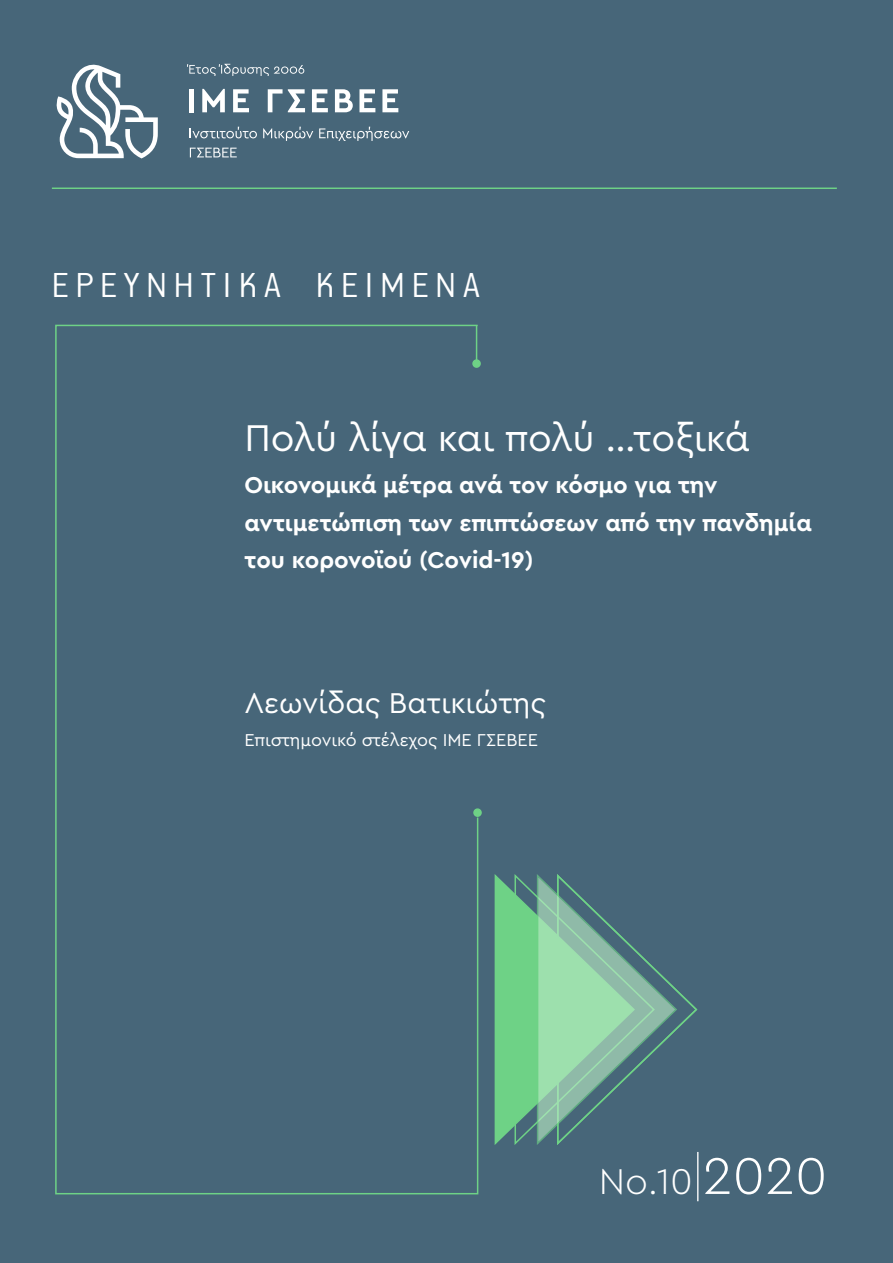
<style>
.page{position:relative;width:893px;height:1263px;background:#476679}
.page>*{position:absolute;margin:0;border:0;box-sizing:border-box;transform-origin:0 0}
.t1{font:39px "Cera Pro";letter-spacing:-.005em;color:#fff}
.t2{font:300 39px "PF Premier Text";letter-spacing:.18em;color:#fff}
.t3{font:300 37.5px "Cera Pro";color:#fff}
.t4{font:30px "Cera Pro";color:#fff}
.t5{font:700 24px/37.5px "Cera Pro";color:#fff}
.t6{font:18px "Cera Pro";color:#fff}
.s1{font-family:"PF Beau Sans Pro X Thin";font-weight:400;font-size:54px}
.s2{font-size:54px}
</style>
<div class="page">
<svg style="left:55px;top:64px;width:103px;height:94px"></svg>
<svg style="left:187px;top:64px;width:117px;height:12px"></svg>
<div style="left:189px;top:89px;width:5px;height:23px;background:#fff"></div>
<svg style="left:202px;top:89px;width:23px;height:23px"></svg>
<svg style="left:233px;top:89px;width:16px;height:23px"></svg>
<svg style="left:268px;top:89px;width:37px;height:23px"></svg>
<svg style="left:312px;top:89px;width:16px;height:23px"></svg>
<svg style="left:335px;top:89px;width:18px;height:23px"></svg>
<svg style="left:359px;top:89px;width:16px;height:23px"></svg>
<svg style="left:382px;top:89px;width:16px;height:23px"></svg>
<svg style="left:190px;top:127px;width:67px;height:11px"></svg>
<svg style="left:263px;top:127px;width:50px;height:14px"></svg>
<svg style="left:319px;top:127px;width:90px;height:14px"></svg>
<svg style="left:190px;top:148px;width:47px;height:9px"></svg>
<hr style="left:52px;top:188px;width:785px;height:1px;background:#6ed286">
<svg style="left:494px;top:872px;width:204px;height:275px;background:#689d8b"></svg>
<div style="left:54px;top:324px;width:425px;height:871px;background:#476679"></div>
<hr style="left:476px;top:325px;width:1px;height:39px;background:#6ed286">
<div style="left:473px;top:360px;width:7px;height:7px;background:#6ed286;border-radius:50%"></div>
<div style="left:472px;top:359px;width:9px;height:9px;border:2px solid #6ed286;border-radius:50%"></div>
<div style="left:474px;top:809px;width:7px;height:7px;background:#6ed286;border-radius:50%"></div>
<div style="left:473px;top:808px;width:9px;height:9px;border:2px solid #6ed286;border-radius:50%"></div>
<h1 class="t2" style="left:52px;top:266px;width:430px">ΕΡΕΥΝΗΤΙΚΑ ΚΕΙΜΕΝΑ</h1>
<h1 class="t1" style="left:244px;top:412px;width:507px">Πολύ λίγα και πολύ …τοξικά</h1>
<p class="t5" style="left:244px;top:465px;width:569px">Οικονομικά μέτρα ανά τον κόσμο για την αντιμετώπιση των επιπτώσεων από την πανδημία του κορονοϊού (Covid-19)</p>
<p class="t4" style="left:244px;top:683px;width:303px">Λεωνίδας Βατικιώτης</p>
<p class="t6" style="left:244px;top:728px;width:295px">Επιστημονικό στέλεχος ΙΜΕ ΓΣΕΒΕΕ</p>
<h2 class="t3" style="left:599px;top:1156px;width:230px">No.10<span class="s1">|</span><span class="s2">2020</span></h2>
</div>
